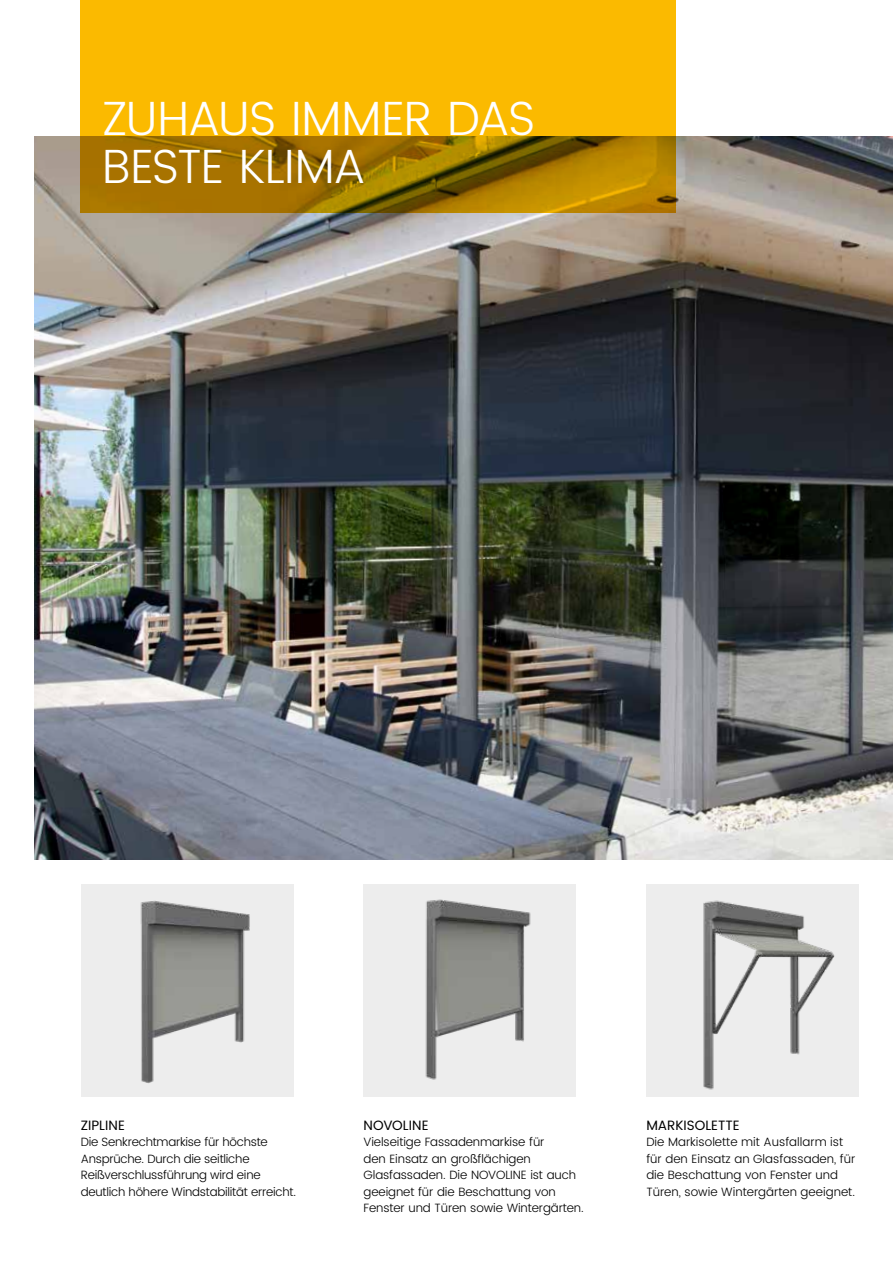
<style>
.page{position:relative;width:893px;height:1263px;background:#fff}
.page>*{position:absolute;margin:0;border:0;box-sizing:border-box;transform-origin:0 0}
.t1{font:300 48px/48px "Poppins";letter-spacing:-.025em;color:#fff}
.t2{font:13.5px "Poppins";letter-spacing:.005em;color:#000}
.t3{font:300 12px/16.5px "Poppins";letter-spacing:-.01em;color:#000}
</style>
<div class="page">
<img style="left:34px;top:136px;width:859px;height:723px">
<img style="left:81px;top:884px;width:212px;height:213px">
<div style="left:646px;top:884px;width:213px;height:213px;background:#ededed"></div>
<img style="left:703px;top:900px;width:132px;height:190px">
<img style="left:364px;top:884px;width:212px;height:213px">
<svg style="left:81px;top:0;width:595px;height:213px;background:#d99f00"></svg>
<h1 class="t1" style="left:102px;top:96px;width:435px">ZUHAUS IMMER DAS<br>BESTE KLIMA</h1>
<p class="t2" style="left:81px;top:1115px;width:46px">ZIPLINE</p>
<p class="t3" style="left:81px;top:1134px;width:217px">Die Senkrechtmarkise für höchste Ansprüche. Durch die seitliche Reißverschlussführung wird eine deutlich höhere Windstabilität erreicht.</p>
<p class="t2" style="left:364px;top:1115px;width:67px">NOVOLINE</p>
<p class="t3" style="left:364px;top:1134px;width:222px">Vielseitige Fassadenmarkise für<br>den Einsatz an großflächigen Glasfassaden. Die NOVOLINE ist auch geeignet für die Beschattung von Fenster und Türen sowie Wintergärten.</p>
<p class="t2" style="left:646px;top:1115px;width:95px">MARKISOLETTE</p>
<p class="t3" style="left:646px;top:1134px;width:210px">Die Markisolette mit Ausfallarm ist für den Einsatz an Glasfassaden, für die Beschattung von Fenster und Türen, sowie Wintergärten geeignet.</p>
</div>
